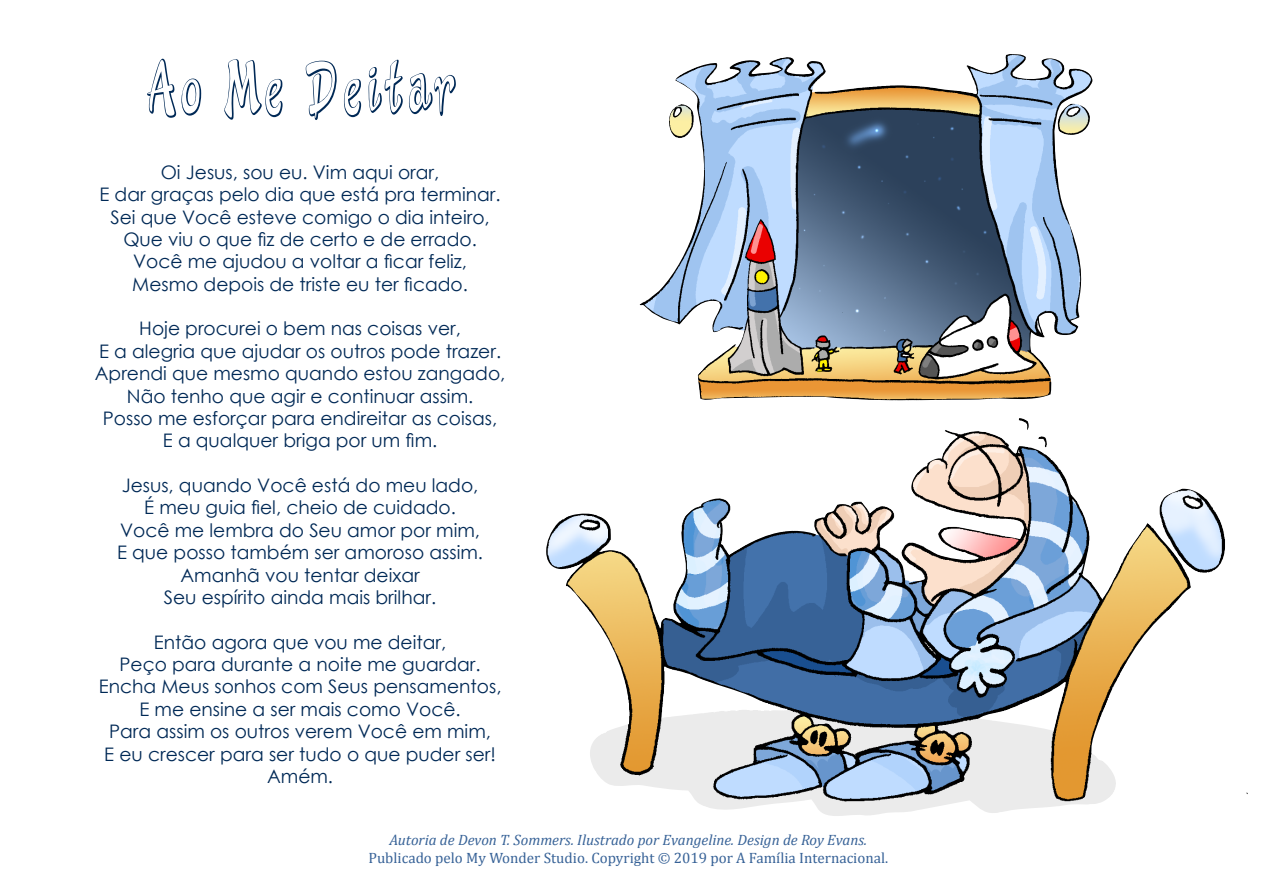
<style>
.page{position:relative;width:1263px;height:893px;background:#fff}
.page>*{position:absolute;margin:0;border:0;box-sizing:border-box;transform-origin:0 0}
.t1{font:69px "CC Cheeky Monkey Outline";letter-spacing:.13em;color:#002956;scale:.8 1}
.t2{font:18.6px/22.4px "Century Gothic";color:#002956;text-align:center}
.t3{font:15px "Cambria";color:#376297}
.t4{font:italic 15px "Cambria";color:#376297}
</style>
<div class="page">
<img style="left:546px;top:418px;width:645px;height:398px">
<img style="left:640px;top:54px;width:452px;height:347px">
<p class="t1" style="left:148px;top:56px;width:383px">Ao Me Deitar</p>
<p class="t2" style="left:161px;top:161px;width:280px">Oi Jesus, sou eu. Vim aqui orar,</p>
<p class="t2" style="left:99px;top:183px;width:403px">E dar graças pelo dia que está pra terminar.<br>Sei que Você esteve comigo o dia inteiro,</p>
<p class="t2" style="left:123px;top:228px;width:355px">Que viu o que fiz de certo e de errado.</p>
<p class="t2" style="left:133px;top:250px;width:335px">Você me ajudou a voltar a ficar feliz,</p>
<p class="t2" style="left:132px;top:272px;width:337px">Mesmo depois de triste eu ter ficado.</p>
<p class="t2" style="left:139px;top:317px;width:323px">Hoje procurei o bem nas coisas ver,</p>
<p class="t2" style="left:99px;top:340px;width:404px">E a alegria que ajudar os outros pode trazer.</p>
<p class="t2" style="left:95px;top:362px;width:412px">Aprendi que mesmo quando estou zangado,</p>
<p class="t2" style="left:127px;top:384px;width:348px">Não tenho que agir e continuar assim.</p>
<p class="t2" style="left:103px;top:407px;width:396px">Posso me esforçar para endireitar as coisas,</p>
<p class="t2" style="left:163px;top:429px;width:276px">E a qualquer briga por um fim.</p>
<p class="t2" style="left:122px;top:474px;width:358px">Jesus, quando Você está do meu lado,</p>
<p class="t2" style="left:144px;top:496px;width:313px">É meu guia fiel, cheio de cuidado.</p>
<p class="t2" style="left:120px;top:519px;width:361px">Você me lembra do Seu amor por mim,</p>
<p class="t2" style="left:117px;top:541px;width:367px">E que posso também ser amoroso assim.</p>
<p class="t2" style="left:180px;top:563px;width:241px">Amanhã vou tentar deixar</p>
<p class="t2" style="left:164px;top:586px;width:274px">Seu espírito ainda mais brilhar.</p>
<p class="t2" style="left:154px;top:630px;width:294px">Então agora que vou me deitar,</p>
<p class="t2" style="left:120px;top:653px;width:363px">Peço para durante a noite me guardar.</p>
<p class="t2" style="left:99px;top:675px;width:404px">Encha Meus sonhos com Seus pensamentos,</p>
<p class="t2" style="left:139px;top:698px;width:323px">E me ensine a ser mais como Você.</p>
<p class="t2" style="left:109px;top:720px;width:383px">Para assim os outros verem Você em mim,</p>
<p class="t2" style="left:104px;top:742px;width:393px">E eu crescer para ser tudo o que puder ser!</p>
<p class="t2" style="left:267px;top:765px;width:68px">Amém.</p>
<p class="t4" style="left:389px;top:829px;width:479px">Autoria de Devon T. Sommers. Ilustrado por Evangeline. Design de Roy Evans.</p>
<p class="t3" style="left:368px;top:849px;width:521px">Publicado pelo My Wonder Studio. Copyright © 2019 por A Família Internacional.</p>
</div>
